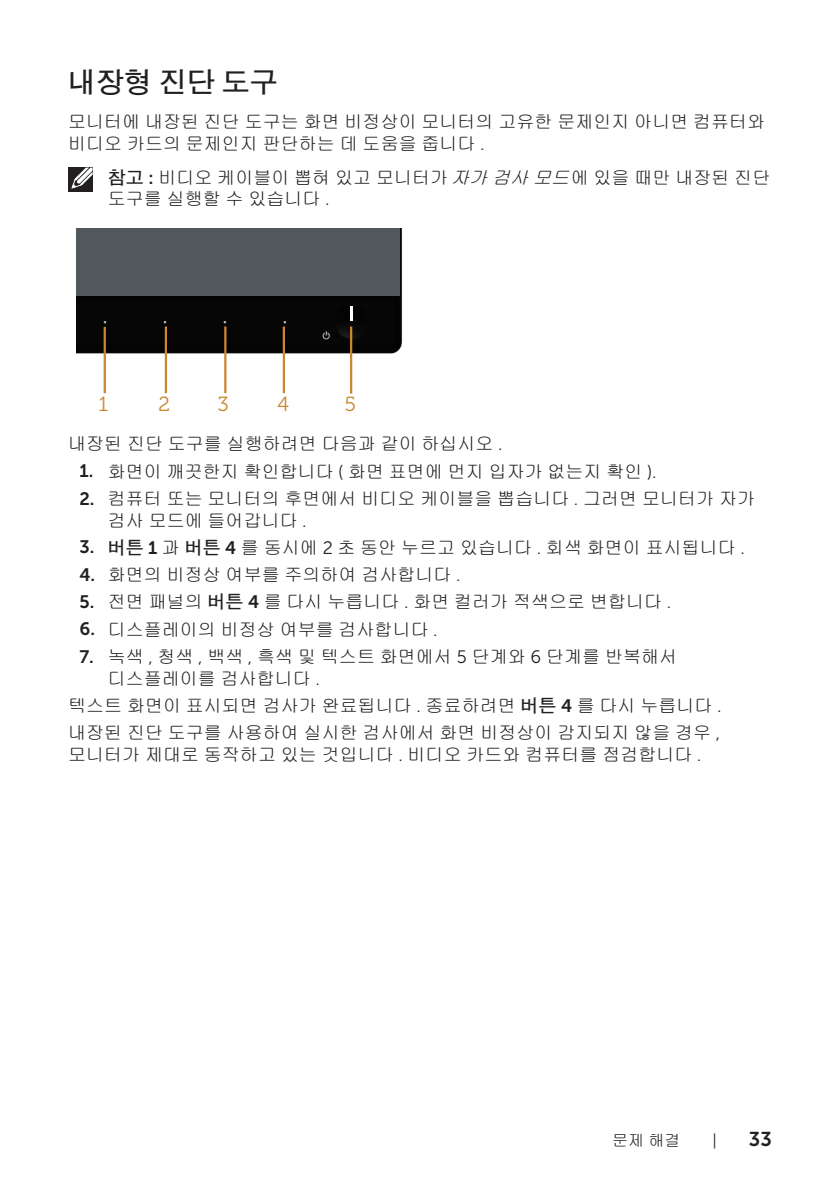
<style>
.page{position:relative;width:840px;height:1191px;background:#fff}
.page>*{position:absolute;margin:0;border:0;box-sizing:border-box;transform-origin:0 0}
.Head_2{font:700 28px "HY Go Thic";color:#231f20}
.t1{font:20.4px "Museo For Dell 300";color:#c78830}
.t2{font:20px "Museo Sans For Dell 700";color:#231f20}
.text{font:18px/21.6px "Gulim";color:#231f20}
.t3{font:16px "Gulim";color:#231f20}
.t4{font:16px "Museo Sans For Dell 300";color:#231f20}
.s1{font-family:"Museo Sans For Dell 300"}
.s2{font-family:"HY Go Thic";font-weight:700}
.s3{font-family:"Museo Sans For Dell 700"}
.s4{font-style:italic}
</style>
<div class="page">
<div style="left:68px;top:168px;width:24px;height:24px;background:#231f20"></div>
<svg style="left:71px;top:168px;width:22px;height:21px"></svg>
<img style="left:77px;top:228px;width:325px;height:135px">
<div style="left:77px;top:228px;width:322px;height:68px;background:#51595c"></div>
<hr style="left:104px;top:327px;width:2px;height:66px;background:#c78830">
<hr style="left:350px;top:326px;width:2px;height:68px;background:#c78830">
<hr style="left:165px;top:326px;width:2px;height:67px;background:#c78830">
<hr style="left:224px;top:326px;width:2px;height:67px;background:#c78830">
<hr style="left:282px;top:326px;width:3px;height:67px;background:#c78830">
<hr style="left:350px;top:306px;width:3px;height:15px;background:#fff">
<p class="Head_2" style="left:68px;top:68px;width:211px">내장형 진단 도구</p>
<p class="text" style="left:68px;top:111px;width:698px">모니터에 내장된 진단 도구는 화면 비정상이 모니터의 고유한 문제인지 아니면 컴퓨터와 비디오 카드의 문제인지 판단하는 데 도움을 줍니다 <span class="s1">.</span></p>
<p class="text" style="left:108px;top:167px;width:663px"><span class="s2">참고</span> <span class="s3">:</span> 비디오 케이블이 뽑혀 있고 모니터가 <span class="s4">자가검사모드</span>에 있을 때만 내장된 진단 도구를 실행할 수 있습니다 <span class="s1">.</span></p>
<p class="t1" style="left:98px;top:393px;width:11px">1</p>
<p class="t1" style="left:158px;top:393px;width:13px">2</p>
<p class="t1" style="left:217px;top:393px;width:12px">3</p>
<p class="t1" style="left:277px;top:393px;width:13px">4</p>
<p class="t1" style="left:344px;top:393px;width:13px">5</p>
<p class="text" style="left:68px;top:433px;width:435px">내장된 진단 도구를 실행하려면 다음과 같이 하십시오 <span class="s1">.</span></p>
<p class="text" style="left:79px;top:460px;width:578px"><span class="s3">1.</span> 화면이 깨끗한지 확인합니다 <span class="s1">(</span> 화면 표면에 먼지 입자가 없는지 확인 <span class="s1">).</span></p>
<p class="text" style="left:108px;top:488px;width:648px;text-indent:-28px"><span class="s3">2.</span> 컴퓨터 또는 모니터의 후면에서 비디오 케이블을 뽑습니다 <span class="s1">.</span> 그러면 모니터가 자가 검사 모드에 들어갑니다 <span class="s1">.</span></p>
<p class="text" style="left:79px;top:536px;width:666px"><span class="s3">3.</span> <span class="s2">버튼</span> <span class="s3">1</span> 과 <span class="s2">버튼</span> <span class="s3">4</span> 를 동시에 <span class="s1">2</span> 초 동안 누르고 있습니다 <span class="s1">.</span> 회색 화면이 표시됩니다 <span class="s1">.</span></p>
<p class="text" style="left:79px;top:564px;width:382px"><span class="s3">4.</span> 화면의 비정상 여부를 주의하여 검사합니다 <span class="s1">.</span></p>
<p class="text" style="left:79px;top:591px;width:593px"><span class="s3">5.</span> 전면 패널의 <span class="s2">버튼</span> <span class="s3">4</span> 를 다시 누릅니다 <span class="s1">.</span> 화면 컬러가 적색으로 변합니다 <span class="s1">.</span></p>
<p class="text" style="left:79px;top:618px;width:359px"><span class="s3">6.</span> 디스플레이의 비정상 여부를 검사합니다 <span class="s1">.</span></p>
<p class="text" style="left:108px;top:646px;width:570px;text-indent:-28px"><span class="s3">7.</span> 녹색 <span class="s1">,</span> 청색 <span class="s1">,</span> 백색 <span class="s1">,</span> 흑색 및 텍스트 화면에서 <span class="s1">5</span> 단계와 <span class="s1">6</span> 단계를 반복해서 디스플레이를 검사합니다 <span class="s1">.</span></p>
<p class="text" style="left:68px;top:694px;width:654px">텍스트 화면이 표시되면 검사가 완료됩니다 <span class="s1">.</span> 종료하려면 <span class="s2">버튼</span> <span class="s3">4</span> 를 다시 누릅니다 <span class="s1">.</span></p>
<p class="text" style="left:68px;top:722px;width:653px">내장된 진단 도구를 사용하여 실시한 검사에서 화면 비정상이 감지되지 않을 경우 <span class="s1">, </span>모니터가 제대로 동작하고 있는 것입니다 <span class="s1">.</span> 비디오 카드와 컴퓨터를 점검합니다 <span class="s1">.</span></p>
<p class="t3" style="left:611px;top:1132px;width:70px">문제 해결</p>
<p class="t4" style="left:712px;top:1131px;width:6px">|</p>
<p class="t2" style="left:748px;top:1127px;width:24px">33</p>
</div>
